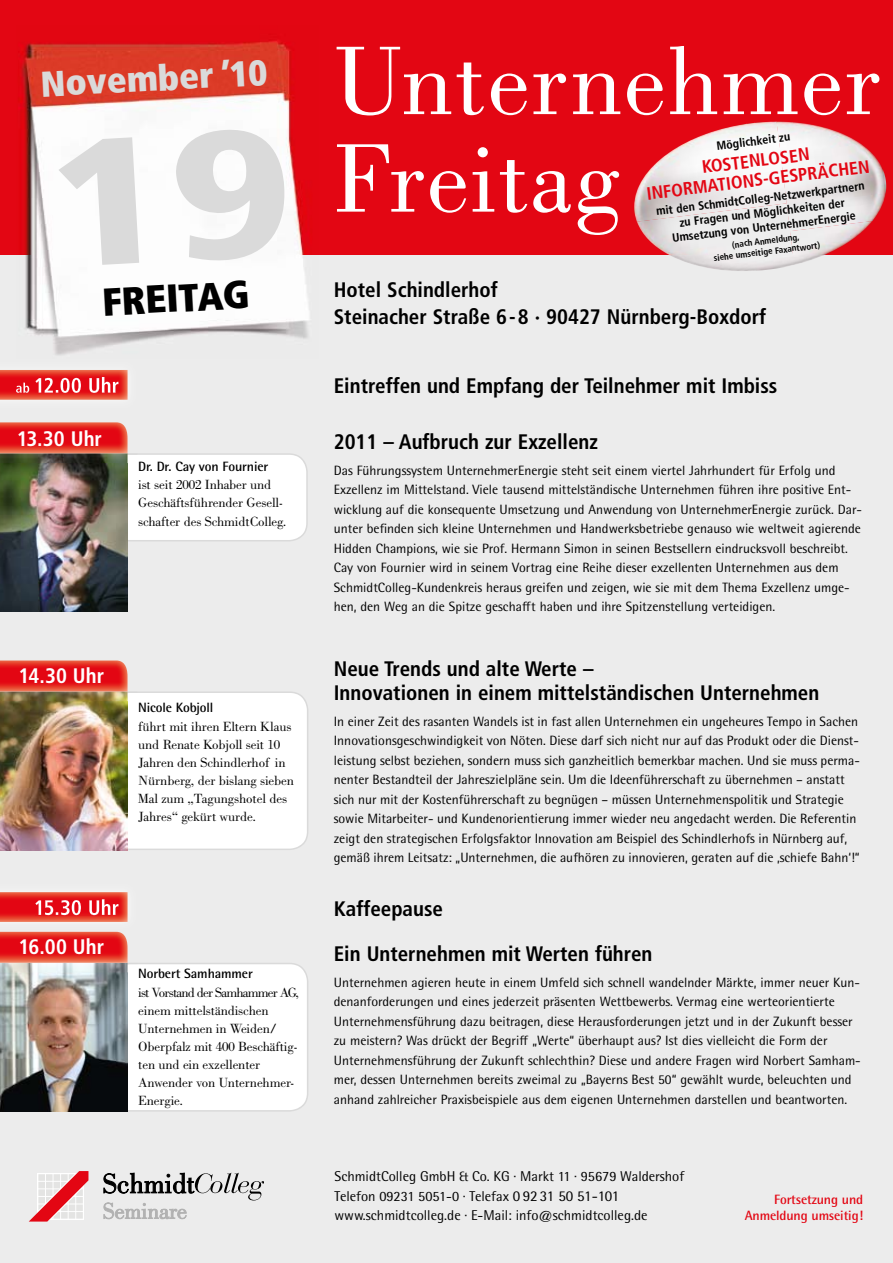
<style>
.page{position:relative;width:893px;height:1263px;background:#ececec}
.page>*{position:absolute;margin:0;border:0;box-sizing:border-box;transform-origin:0 0}
.t1{font:99px/97.5px "Bodoni MT Std";letter-spacing:.01em;color:#fff}
.t2{font:900 condensed 39px "Frutiger";color:#000}
.t3{font:900 condensed 36px "Frutiger";color:#dadada}
.t4{font:700 condensed 21px/24px "Frutiger";color:#000}
.t5{font:700 condensed 21px "Frutiger";color:#fff}
.t6{font:700 condensed 18px/19.5px "Frutiger";color:#e30613;text-align:center}
.t7{font:14.25px/19.5px "Rotis Semi Sans Pro";color:#000}
.t8{font:13.5px/19.5px "Rotis Semi Sans Pro";color:#000}
.t9{font:13.5px/18.1px "Bodoni MT Std";letter-spacing:-.01em;color:#000}
.t10{font:700 13.5px "Rotis Semi Sans Pro";letter-spacing:-.01em;color:#000}
.t11{font:700 13.5px/16.5px "Rotis Semi Sans Pro";letter-spacing:-.01em;color:#e30613;text-align:right}
.t12{font:700 condensed 12px/14.4px "Frutiger";color:#000;text-align:center}
.t13{font:700 condensed 9px/10.8px "Frutiger";color:#000;text-align:center}
.s1{font-size:15px}
</style>
<div class="page">
<div style="left:0;top:0;width:893px;height:255px;background:#e30613"></div>
<img style="left:19px;top:41px;width:285px;height:214px">
<img style="left:25px;top:255px;width:284px;height:100px">
<svg style="left:29px;top:1171px;width:59px;height:50px"></svg>
<svg style="left:104px;top:1172px;width:160px;height:47px"></svg>
<img style="left:0;top:370px;width:128px;height:30px">
<img style="left:16px;top:383px;width:14px;height:10px">
<img style="left:35px;top:377px;width:75px;height:16px">
<svg style="left:113px;top:382px;width:6px;height:11px"></svg>
<img style="left:669px;top:255px;width:155px;height:16px">
<img style="left:634px;top:122px;width:142px;height:100px">
<img style="left:776px;top:122px;width:110px;height:99px">
<img style="left:637px;top:203px;width:156px;height:52px">
<img style="left:790px;top:221px;width:82px;height:34px">
<img style="left:0;top:453px;width:128px;height:159px">
<img style="left:0;top:692px;width:111px;height:158px">
<img style="left:0;top:892px;width:128px;height:30px">
<img style="left:35px;top:899px;width:75px;height:16px">
<svg style="left:113px;top:904px;width:6px;height:11px"></svg>
<img style="left:0;top:932px;width:128px;height:179px">
<img style="left:0;top:660px;width:128px;height:32px">
<svg style="left:111px;top:691px;width:197px;height:159px;background:#f5f4f0"></svg>
<img style="left:0;top:422px;width:128px;height:31px">
<svg style="left:111px;top:453px;width:197px;height:88px;background:#f1f2f0"></svg>
<svg style="left:111px;top:963px;width:197px;height:148px;background:#eff0f0"></svg>
<div style="left:57px;top:127px;width:231px;height:140px;background:#fdfdfd"></div>
<h3 class="t3" style="left:40px;top:62px;width:228px;rotate:-3deg">November ’10</h3>
<h2 class="t2" style="left:101px;top:278px;width:149px;rotate:-3deg">FREITAG</h2>
<h3 class="t5" style="left:17px;top:426px;width:87px">13.30 Uhr</h3>
<p class="t10" style="left:138px;top:458px;width:132px">Dr. Dr. Cay von Fournier</p>
<p class="t9" style="left:138px;top:476px;width:150px">ist seit 2002 Inhaber und<br>Geschäftsführender Gesell&shy;schafter des SchmidtColleg.</p>
<h3 class="t5" style="left:19px;top:663px;width:87px">14.30 Uhr</h3>
<p class="t10" style="left:138px;top:700px;width:77px">Nicole Kobjoll</p>
<p class="t9" style="left:138px;top:717px;width:157px">führt mit ihren Eltern Klaus und Renate Kobjoll seit 10<br>Jahren den Schindlerhof in<br>Nürnberg, der bislang sieben<br>Mal zum „Tagungshotel des<br>Jahres“ gekürt wurde.</p>
<h3 class="t5" style="left:19px;top:934px;width:87px">16.00 Uhr</h3>
<p class="t10" style="left:138px;top:965px;width:116px">Norbert Samhammer</p>
<p class="t9" style="left:138px;top:983px;width:162px">ist Vorstand der Samhammer AG, einem mittelständischen<br>Unternehmen in Weiden/<br>Oberpfalz mit 400 Beschäftig&shy;ten und ein exzellenter<br>Anwender von Unternehmer-<br>Energie.</p>
<h1 class="t1" style="left:334px;top:32px;width:549px">Unternehmer<br>Freitag</h1>
<p class="t12" style="left:716px;top:138px;width:76px;rotate:-7deg">Möglichkeit zu</p>
<h3 class="t6" style="left:643px;top:164px;width:226px;rotate:-7deg">KOSTENLOSEN<br>INFORMATIONS-GESPRÄCHEN</h3>
<p class="t12" style="left:655px;top:204px;width:211px;rotate:-7deg">mit den SchmidtColleg-Netzwerkpartnern zu Fragen und Möglichkeiten der<br>Umsetzung von UnternehmerEnergie</p>
<p class="t13" style="left:712px;top:242px;width:109px;rotate:-7deg">(nach Anmeldung,<br>siehe umseitige Faxantwort)</p>
<h3 class="t4" style="left:334px;top:277px;width:434px;line-height:26.2px">Hotel Schindlerhof<br>Steinacher Straße 6-8 · 90427 Nürnberg-Boxdorf</h3>
<h3 class="t4" style="left:334px;top:373px;width:445px">Eintreffen und Empfang der Teilnehmer mit Imbiss</h3>
<h3 class="t4" style="left:334px;top:429px;width:266px">2011 – Aufbruch zur Exzellenz</h3>
<p class="t8" style="left:334px;top:460px;width:530px">Das Führungssystem UnternehmerEnergie steht seit einem viertel Jahrhundert für Erfolg und Exzellenz im Mittelstand. Viele tausend mittelständische Unternehmen führen ihre positive Ent&shy;wicklung auf die konsequente Umsetzung und Anwendung von UnternehmerEnergie zurück. Dar&shy;unter befinden sich kleine Unternehmen und Handwerksbetriebe genauso wie weltweit agierende Hidden Champions, wie sie Prof. Hermann Simon in seinen Bestsellern eindrucksvoll beschreibt.<br>Cay von Fournier wird in seinem Vortrag eine Reihe dieser exzellenten Unternehmen aus dem SchmidtColleg-Kundenkreis heraus greifen und zeigen, wie sie mit dem Thema Exzellenz umge&shy;hen, den Weg an die Spitze geschafft haben und ihre Spitzenstellung verteidigen.</p>
<h3 class="t4" style="left:334px;top:657px;width:487px">Neue Trends und alte Werte –<br>Innovationen in einem mittelständischen Unternehmen</h3>
<p class="t8" style="left:334px;top:712px;width:528px">In einer Zeit des rasanten Wandels ist in fast allen Unternehmen ein ungeheures Tempo in Sachen Innovationsgeschwindigkeit von Nöten. Diese darf sich nicht nur auf das Produkt oder die Dienst&shy;leistung selbst beziehen, sondern muss sich ganzheitlich bemerkbar machen. Und sie muss perma&shy;nenter Bestandteil der Jahreszielpläne sein. Um die Ideenführerschaft zu übernehmen – anstatt sich nur mit der Kostenführerschaft zu begnügen – müssen Unternehmenspolitik und Strategie sowie Mitarbeiter- und Kundenorientierung immer wieder neu angedacht werden. Die Referentin zeigt den strategischen Erfolgsfaktor Innovation am Beispiel des Schindlerhofs in Nürnberg auf, gemäß ihrem Leitsatz: „Unternehmen, die aufhören zu innovieren, geraten auf die ‚schiefe Bahn‘!“</p>
<h3 class="t4" style="left:334px;top:886px;width:320px;line-height:45px">Kaffeepause<br>Ein Unternehmen mit Werten führen</h3>
<p class="t8" style="left:334px;top:972px;width:528px">Unternehmen agieren heute in einem Umfeld sich schnell wandelnder Märkte, immer neuer Kun&shy;denanforderungen und eines jederzeit präsenten Wettbewerbs. Vermag eine werteorientierte Unternehmensführung dazu beitragen, diese Herausforderungen jetzt und in der Zukunft besser zu meistern? Was drückt der Begriff „Werte“ überhaupt aus? Ist dies vielleicht die Form der Unternehmensführung der Zukunft schlechthin? Diese und andere Fragen wird Norbert Samham&shy;mer, dessen Unternehmen bereits zweimal zu „Bayerns Best 50“ gewählt wurde, beleuchten und anhand zahlreicher Praxisbeispiele aus dem eigenen Unternehmen darstellen und beantworten.</p>
<p class="t7" style="left:334px;top:1167px;width:351px">SchmidtColleg GmbH &amp; Co. KG · Markt 11 · 95679 Waldershof<br>Telefon 09231 5051-0 · Telefax <span class="s1">0 92 31 50 51-101 </span>www.schmidtcolleg.de · E-Mail: info@schmidtcolleg.de</p>
<p class="t11" style="left:745px;top:1191px;width:120px">Fortsetzung und<br>Anmeldung umseitig!</p>
</div>
